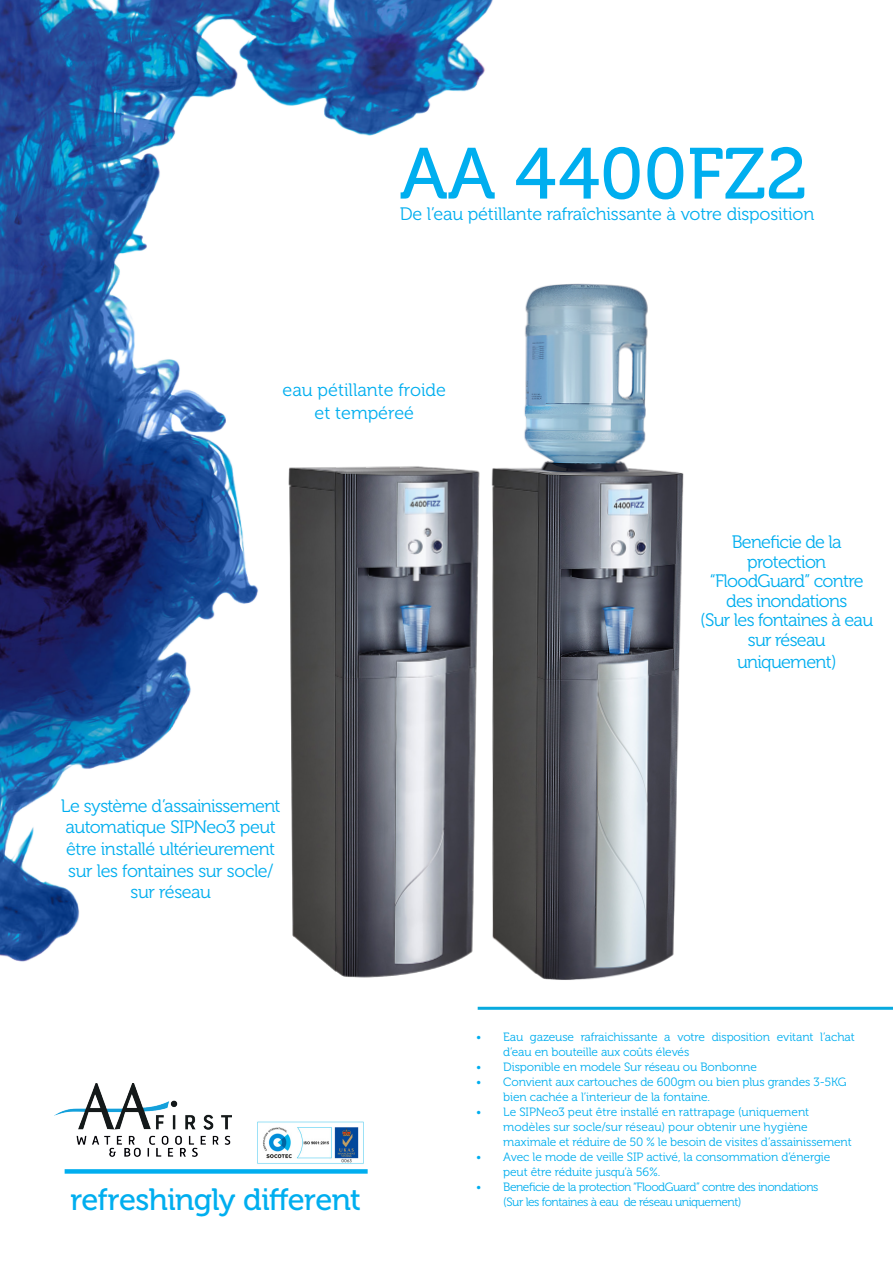
<style>
.page{position:relative;width:893px;height:1263px;background:#fff}
.page>*{position:absolute;margin:0;border:0;box-sizing:border-box;transform-origin:0 0}
.t1{font:72px "Museo 500";color:#00aeef}
.t2{font:30.75px "Museo 500";letter-spacing:-.02em;color:#00aeef}
.t3{font:18px/21.6px "Museo 300";letter-spacing:-.03em;color:#00aeef;text-align:center}
.t4{font:18px "Museo 300";letter-spacing:-.01em;color:#00aeef}
.t5{font:18px/22.5px "Museo 300";color:#00aeef;text-align:center}
.t6{font:12px/15px "Museo 300";letter-spacing:-.01em;color:#00aeef}
.t7{font:12px/15px "Museo 300";letter-spacing:-.04em;color:#00aeef}
</style>
<div class="page">
<img style="left:0;top:0;width:493px;height:1010px">
<div style="left:65px;top:1169px;width:303px;height:5px;background:#00aeef"></div>
<img style="left:54px;top:1083px;width:177px;height:74px">
<hr style="left:478px;top:1007px;width:415px;height:3px;background:#08aadf">
<img style="left:257px;top:1121px;width:107px;height:43px">
<img style="left:235px;top:424px;width:188px;height:578px">
<img style="left:423px;top:253px;width:307px;height:755px">
<p class="t1" style="left:400px;top:134px;width:409px">AA 4400FZ2</p>
<p class="t4" style="left:400px;top:204px;width:416px">De l’eau pétillante rafraîchissante à votre disposition</p>
<p class="t5" style="left:282px;top:379px;width:165px">eau pétillante froide et tempéreé</p>
<p class="t3" style="left:61px;top:795px;width:221px">Le système d’assainissement automatique SIPNeo3 peut être installé ultérieurement sur les fontaines sur socle/ sur réseau</p>
<p class="t3" style="left:732px;top:531px;width:112px">Beneficie de la</p>
<p class="t3" style="left:747px;top:551px;width:80px">protection</p>
<p class="t3" style="left:710px;top:571px;width:155px;line-height:19.5px">“FloodGuard” contre des inondations</p>
<p class="t3" style="left:700px;top:610px;width:175px;line-height:19.5px">(Sur les fontaines à eau sur réseau</p>
<p class="t3" style="left:737px;top:651px;width:101px">uniquement)</p>
<p class="t2" style="left:70px;top:1182px;width:292px">refreshingly different</p>
<p class="t6" style="left:503px;top:1030px;width:353px;text-indent:-27px">• Eau gazeuse rafraichissante a votre disposition evitant l’achat d’eau en bouteille aux coûts élevés</p>
<p class="t6" style="left:476px;top:1060px;width:282px">• Disponible en modele Sur réseau ou Bonbonne</p>
<p class="t6" style="left:503px;top:1075px;width:345px;text-indent:-27px">• Convient aux cartouches de 600gm ou bien plus grandes 3-5KG bien cachée a l’interieur de la fontaine.</p>
<p class="t6" style="left:503px;top:1105px;width:350px;text-indent:-27px">• Le SIPNeo3 peut être installé en rattrapage (uniquement modèles sur socle/sur réseau) pour obtenir une hygiène maximale et réduire de 50 % le besoin de visites d’assainissement</p>
<p class="t6" style="left:503px;top:1150px;width:329px;text-indent:-27px">• Avec le mode de veille SIP activé, la consommation d’énergie peut être réduite jusqu’à 56%.</p>
<p class="t7" style="left:503px;top:1180px;width:317px;text-indent:-27px">• Beneficie de la protection “FloodGuard” contre des inondations (Sur les fontaines à eau de réseau uniquement)</p>
</div>
